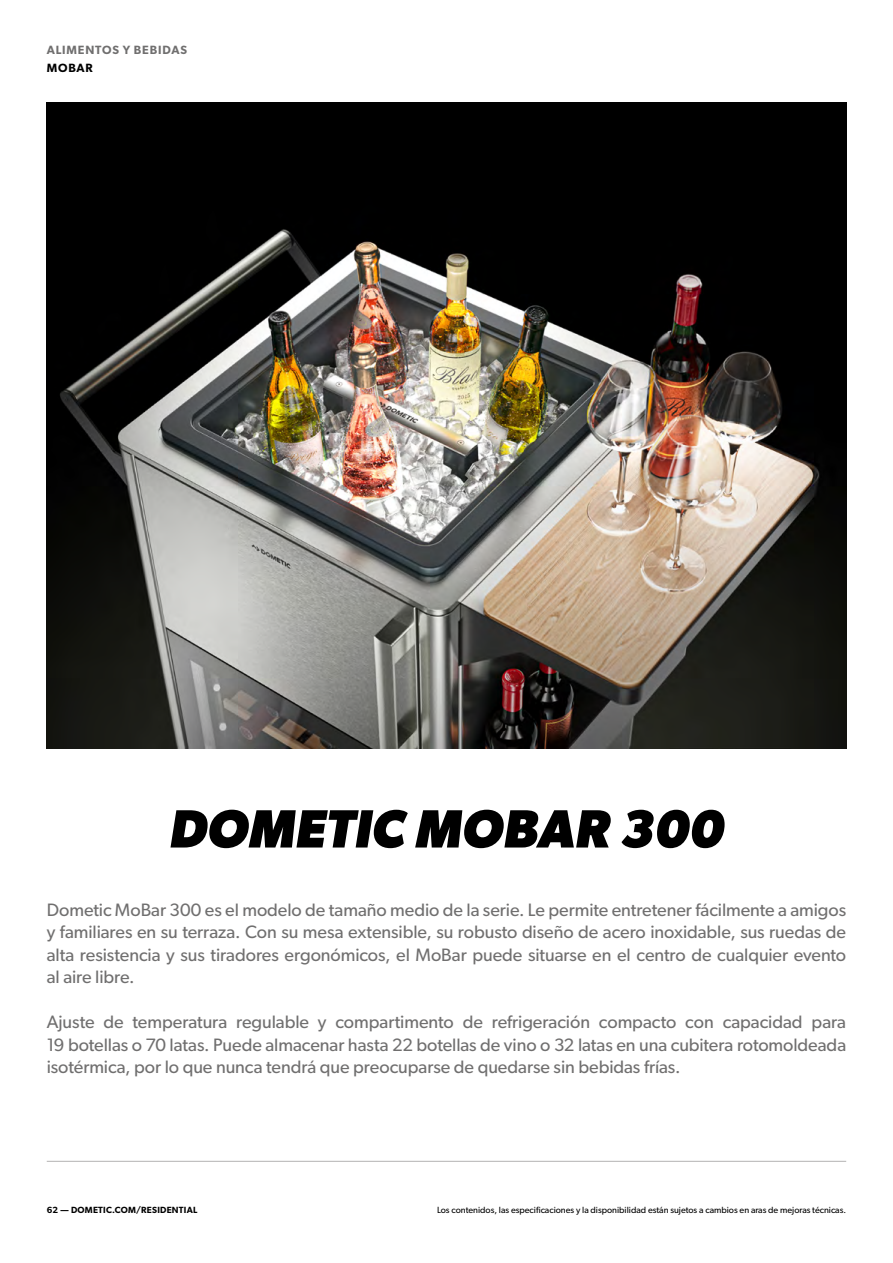
<style>
.page{position:relative;width:893px;height:1263px;background:#fff}
.page>*{position:absolute;margin:0;border:0;box-sizing:border-box;transform-origin:0 0}
.t1{font:italic 700 54px "Gibson";color:#000}
.t2{font:18px/22.5px "Gibson";letter-spacing:-.005em;color:#706f6f;text-align:justify}
.t3{font:600 12px "Gibson";letter-spacing:.07em;color:#706f6f}
.t4{font:600 12px "Gibson";letter-spacing:.07em;color:#000}
.t5{font:9px "Gibson";color:#000}
.t6{font:600 9px "Gibson";letter-spacing:.025em;color:#000}
</style>
<div class="page">
<hr style="left:47px;top:1161px;width:799px;height:1px;background:#b3b2b2">
<img style="left:47px;top:102px;width:799px;height:646px">
<p class="t3" style="left:47px;top:43px;width:142px">ALIMENTOS Y BEBIDAS</p>
<p class="t4" style="left:47px;top:61px;width:48px">MOBAR</p>
<h1 class="t1" style="left:169px;top:797px;width:556px">DOMETIC MOBAR 300</h1>
<p class="t2" style="left:47px;top:898px;width:801px">Dometic MoBar 300 es el modelo de tamaño medio de la serie. Le permite entretener fácilmente a amigos y familiares en su terraza. Con su mesa extensible, su robusto diseño de acero inoxidable, sus ruedas de alta resistencia y sus tiradores ergonómicos, el MoBar puede situarse en el centro de cualquier evento al aire libre.</p>
<p class="t2" style="left:47px;top:1011px;width:801px">Ajuste de temperatura regulable y compartimento de refrigeración compacto con capacidad para 19 botellas o 70 latas. Puede almacenar hasta 22 botellas de vino o 32 latas en una cubitera rotomoldeada isotérmica, por lo que nunca tendrá que preocuparse de quedarse sin bebidas frías.</p>
<p class="t6" style="left:47px;top:1204px;width:152px">62 — DOMETIC.COM/RESIDENTIAL</p>
<p class="t5" style="left:437px;top:1204px;width:411px">Los contenidos, las especificaciones y la disponibilidad están sujetos a cambios en aras de mejoras técnicas.</p>
</div>
